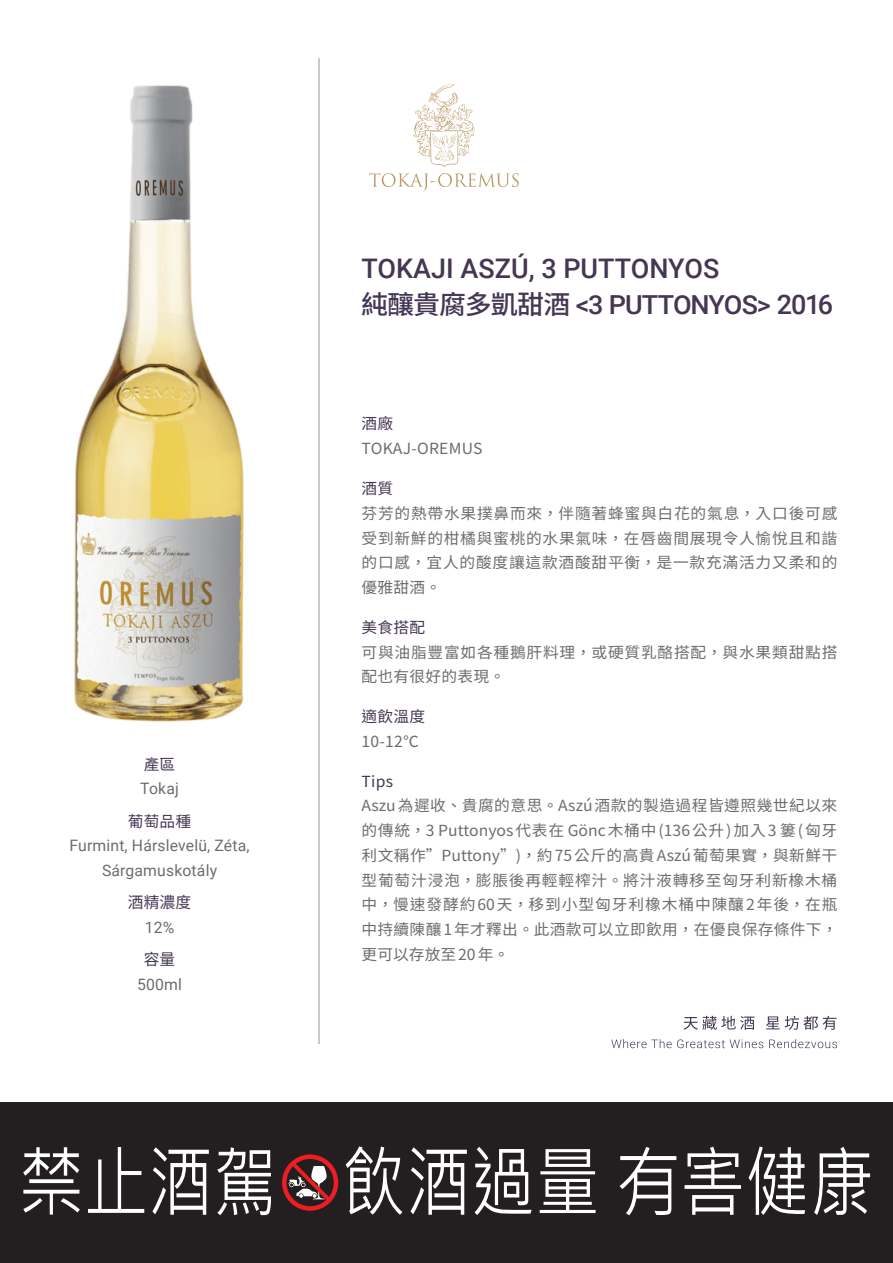
<style>
.page{position:relative;width:893px;height:1263px;background:#fff}
.page>*{position:absolute;margin:0;border:0;box-sizing:border-box;transform-origin:0 0}
.t1{font:77.4px "Microsoft Jheng Hei";color:#fff;scale:.83 1}
.t2{font:500 27px "Roboto";color:#453754}
.t3{font:500 26.25px "Roboto";letter-spacing:-.035em;color:#453754}
.t4{font:15.75px/24.8px "Roboto";letter-spacing:.01em;color:#6c6d70;text-align:center}
.t5{font:15.75px "Noto Sans CJ Ktc";letter-spacing:.01em;color:#453754}
.t6{font:15.3px/24.8px "Noto Sans CJ Ktc";letter-spacing:.045em;color:#6c6d70;text-align:justify}
.t7{font:15.3px "Noto Sans CJ Ktc";letter-spacing:.015em;color:#453754}
.t8{font:15.3px "Noto Sans CJ Ktc";letter-spacing:.015em;color:#6c6d70}
.s1{font-family:"Source Han Sans TC"}
.s2{font-size:27px}
</style>
<div class="page">
<hr style="left:319px;top:58px;width:1px;height:986px;background:#939598">
<div style="left:0;top:1102px;width:893px;height:161px;background:#231f20"></div>
<svg style="left:282px;top:1154px;width:56px;height:57px"></svg>
<svg style="left:611px;top:1039px;width:152px;height:9px"></svg>
<svg style="left:769px;top:1039px;width:68px;height:9px"></svg>
<svg style="left:683px;top:1016px;width:71px;height:14px"></svg>
<svg style="left:766px;top:1016px;width:71px;height:14px"></svg>
<img style="left:74px;top:85px;width:170px;height:637px">
<svg style="left:369px;top:173px;width:150px;height:18px"></svg>
<svg style="left:413px;top:84px;width:62px;height:83px"></svg>
<p class="t7" style="left:144px;top:755px;width:33px">產區</p>
<p class="t4" style="left:140px;top:776px;width:40px">Tokaj</p>
<p class="t7" style="left:128px;top:812px;width:65px">葡萄品種</p>
<p class="t4" style="left:70px;top:833px;width:182px">Furmint, Hárslevelü, Zéta,<br>Sárgamuskotály</p>
<p class="t5" style="left:128px;top:894px;width:65px">酒精濃度</p>
<p class="t4" style="left:145px;top:915px;width:31px">12%</p>
<p class="t5" style="left:144px;top:951px;width:33px">容量</p>
<p class="t4" style="left:137px;top:972px;width:46px">500ml</p>
<h2 class="t2" style="left:362px;top:249px;width:359px">TOKAJI ASZÚ, 3 PUTTONYOS</h2>
<h3 class="t3" style="left:361px;top:286px;width:473px"><span class="s1">純釀貴腐多凱甜酒</span> &lt;3 PUTTONYOS&gt; <span class="s2">2016</span></h3>
<p class="t7" style="left:362px;top:415px;width:33px">酒廠</p>
<p class="t8" style="left:362px;top:440px;width:123px">TOKAJ-OREMUS</p>
<p class="t7" style="left:362px;top:480px;width:33px">酒質</p>
<p class="t6" style="left:362px;top:501px;width:477px">芬芳的熱帶水果撲鼻而來，伴隨著蜂蜜與白花的氣息，入口後可感受到新鮮的柑橘與蜜桃的水果氣味，在唇齒間展現令人愉悅且和諧的口感，宜人的酸度讓這款酒酸甜平衡，是一款充滿活力又柔和的優雅甜酒。</p>
<p class="t7" style="left:362px;top:618px;width:65px">美食搭配</p>
<p class="t6" style="left:362px;top:640px;width:477px">可與油脂豐富如各種鵝肝料理，或硬質乳酪搭配，與水果類甜點搭配也有很好的表現。</p>
<p class="t7" style="left:362px;top:708px;width:65px">適飲溫度</p>
<p class="t6" style="left:362px;top:729px;width:59px">10-12℃</p>
<p class="t7" style="left:362px;top:772px;width:33px">Tips</p>
<p class="t6" style="left:362px;top:794px;width:477px">Aszu為遲收、貴腐的意思。Aszú酒款的製造過程皆遵照幾世紀以來的傳統，3 Puttonyos代表在 Gönc木桶中(136公升)加入3 簍(匈牙利文稱作”Puttony”)，約75公斤的高貴Aszú葡萄果實，與新鮮干型葡萄汁浸泡，膨脹後再輕輕榨汁。將汁液轉移至匈牙利新橡木桶中，慢速發酵約60天，移到小型匈牙利橡木桶中陳釀2年後，在瓶中持續陳釀1年才釋出。此酒款可以立即飲用，在優良保存條件下，更可以存放至 20 年。</p>
<h1 class="t1" style="left:19px;top:1134px;width:1031px">禁止酒駕 飲酒過量 有害健康</h1>
</div>
